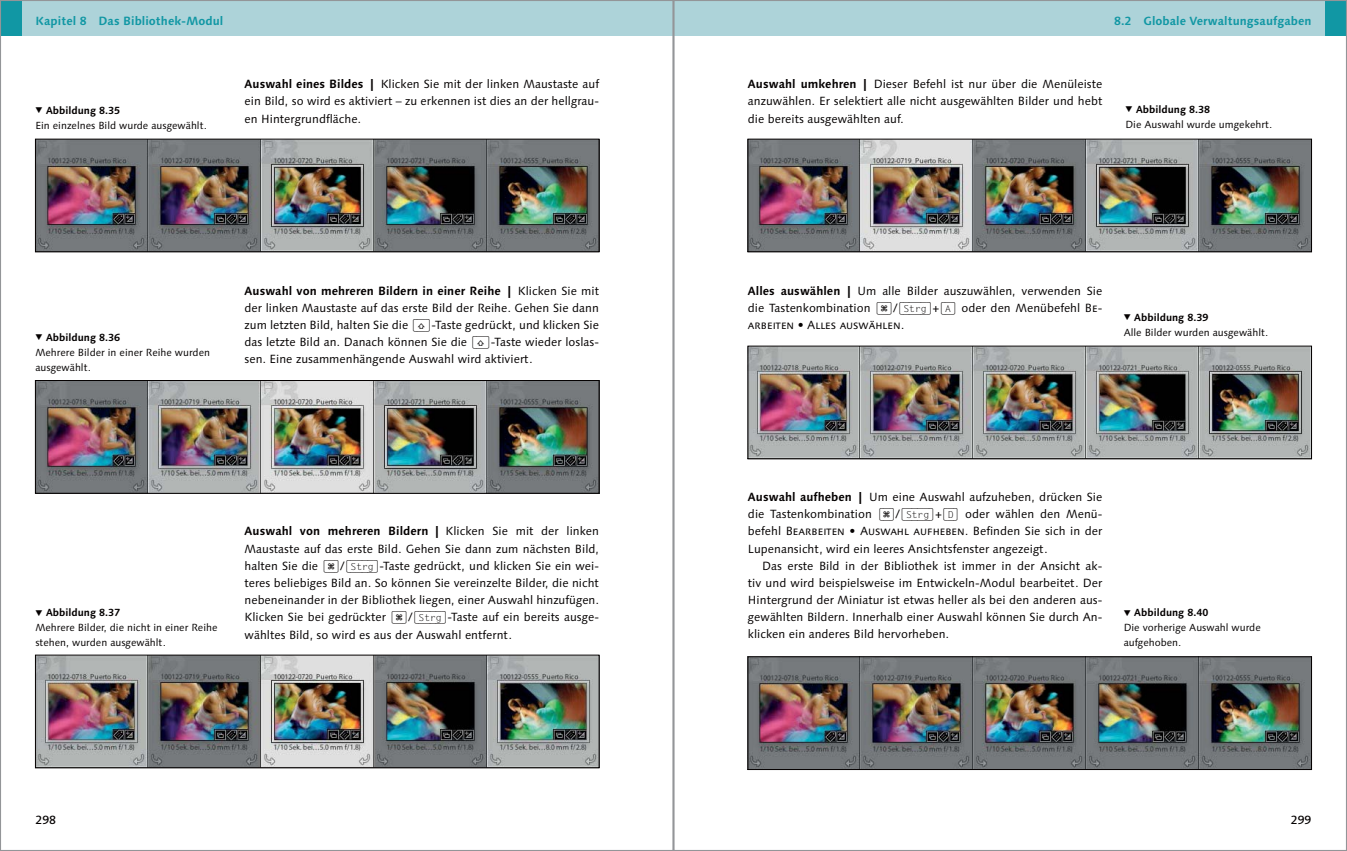
<style>
.page{position:relative;width:1347px;height:851px;background:#fff}
.page>*{position:absolute;margin:0;border:0;box-sizing:border-box;transform-origin:0 0}
.t1{font:11.88px/17.1px "Linotype Syntax";color:#040000;text-align:justify}
.t2{font:700 11.88px "Linotype Syntax";color:#1197a4}
.t3{font:11.88px "Linotype Syntax SC";color:#040000}
.t4{font:500 11.88px "Linotype Syntax";color:#040000}
.t5{font:10.25px/14.8px "Linotype Syntax";color:#040000}
.t6{font:700 10.25px "Linotype Syntax";color:#040000}
.t7{font:8.5px "European Pi X";color:#040000}
.s1{font-weight:700}
.s2{font-family:"Keyboard Universal";font-size:11.5px}
.s3{font-family:"Linotype Syntax SC"}
.s4{font-family:"Linotype Syntax"}
</style>
<div class="page">
<svg style="left:0;top:0;width:673px;height:850px"></svg>
<img style="left:673px;top:0;width:673px;height:850px">
<p class="t2" style="left:35px;top:16px;width:189px">Kapitel 8 Das Bibliothek-Modul</p>
<p class="t2" style="left:1114px;top:16px;width:199px">8.2 Globale Verwaltungsaufgaben</p>
<p class="t6" style="left:46px;top:106px;width:75px">Abbildung 8.35</p>
<p class="t5" style="left:35px;top:119px;width:173px">Ein einzelnes Bild wurde ausgewählt.</p>
<p class="t7" style="left:35px;top:105px;width:9px">H</p>
<p class="t1" style="left:244px;top:76px;width:356px"><span class="s1">Auswahl eines Bildes |</span> Klicken Sie mit der linken Maustaste auf ein Bild, so wird es aktiviert – zu erkennen ist dies an der hellgrau&shy;en Hintergrundfläche.</p>
<p class="t1" style="left:748px;top:76px;width:356px"><span class="s1">Auswahl umkehren |</span> Dieser Befehl ist nur über die Menüleiste anzuwählen. Er selektiert alle nicht ausgewählten Bilder und hebt die bereits ausgewählten auf.</p>
<p class="t6" style="left:1136px;top:105px;width:75px">Abbildung 8.38</p>
<p class="t5" style="left:1125px;top:118px;width:148px">Die Auswahl wurde umgekehrt.</p>
<p class="t7" style="left:1125px;top:104px;width:9px">H</p>
<p class="t6" style="left:46px;top:333px;width:75px">Abbildung 8.36</p>
<p class="t5" style="left:35px;top:346px;width:176px">Mehrere Bilder in einer Reihe wurden ausgewählt.</p>
<p class="t7" style="left:35px;top:332px;width:9px">H</p>
<p class="t1" style="left:244px;top:282px;width:356px"><span class="s1">Auswahl von mehreren Bildern in einer Reihe |</span> Klicken Sie mit der linken Maustaste auf das erste Bild der Reihe. Gehen Sie dann zum letzten Bild, halten Sie die <span class="s2">(ª)</span>-Taste gedrückt, und klicken Sie das letzte Bild an. Danach können Sie die <span class="s2">(ª)</span>-Taste wieder loslas&shy;sen. Eine zusammenhängende Auswahl wird aktiviert.</p>
<p class="t1" style="left:748px;top:282px;width:356px"><span class="s1">Alles auswählen |</span> Um alle Bilder auszuwählen, verwenden Sie die Tastenkombination <span class="s2">(Š)</span>/<span class="s2">(STRG)</span>+<span class="s2">(A)</span> oder den Menübefehl <span class="s3">Be-</span></p>
<p class="t3" style="left:748px;top:318px;width:158px">arbeiten • Alles auswählen<span class="s4">.</span></p>
<p class="t6" style="left:1134px;top:313px;width:75px">Abbildung 8.39</p>
<p class="t5" style="left:1123px;top:326px;width:146px">Alle Bilder wurden ausgewählt.</p>
<p class="t7" style="left:1123px;top:311px;width:9px">H</p>
<p class="t6" style="left:46px;top:608px;width:75px">Abbildung 8.37</p>
<p class="t5" style="left:35px;top:621px;width:183px">Mehrere Bilder, die nicht in einer Reihe stehen, wurden ausgewählt.</p>
<p class="t7" style="left:35px;top:607px;width:9px">H</p>
<p class="t1" style="left:244px;top:523px;width:356px"><span class="s1">Auswahl von mehreren Bildern |</span> Klicken Sie mit der linken Maustaste auf das erste Bild. Gehen Sie dann zum nächsten Bild, halten Sie die <span class="s2">(Š)</span>/<span class="s2">(STRG)</span>-Taste gedrückt, und klicken Sie ein wei&shy;teres beliebiges Bild an. So können Sie vereinzelte Bilder, die nicht nebeneinander in der Bibliothek liegen, einer Auswahl hinzufügen.<br>Klicken Sie bei gedrückter <span class="s2">(Š)</span>/<span class="s2">(STRG)</span>-Taste auf ein bereits ausge&shy;wähltes Bild, so wird es aus der Auswahl entfernt.</p>
<p class="t1" style="left:748px;top:489px;width:356px"><span class="s1">Auswahl aufheben |</span> Um eine Auswahl aufzuheben, drücken Sie die Tastenkombination <span class="s2">(Š)</span>/<span class="s2">(STRG)</span>+<span class="s2">(D)</span> oder wählen den Menü&shy;befehl <span class="s3">Bearbeiten • Auswahl aufheben</span>. Befinden Sie sich in der Lupenansicht, wird ein leeres Ansichtsfenster angezeigt.</p>
<p class="t1" style="left:748px;top:557px;width:356px;text-indent:14px">Das erste Bild in der Bibliothek ist immer in der Ansicht ak&shy;tiv und wird beispielsweise im Entwickeln-Modul bearbeitet. Der Hintergrund der Miniatur ist etwas heller als bei den anderen aus&shy;gewählten Bildern. Innerhalb einer Auswahl können Sie durch An&shy;klicken ein anderes Bild hervorheben.</p>
<p class="t6" style="left:1134px;top:608px;width:75px">Abbildung 8.40</p>
<p class="t5" style="left:1123px;top:621px;width:139px">Die vorherige Auswahl wurde aufgehoben.</p>
<p class="t7" style="left:1123px;top:607px;width:9px">H</p>
<p class="t4" style="left:35px;top:815px;width:22px">298</p>
<p class="t4" style="left:1290px;top:815px;width:22px">299</p>
</div>
